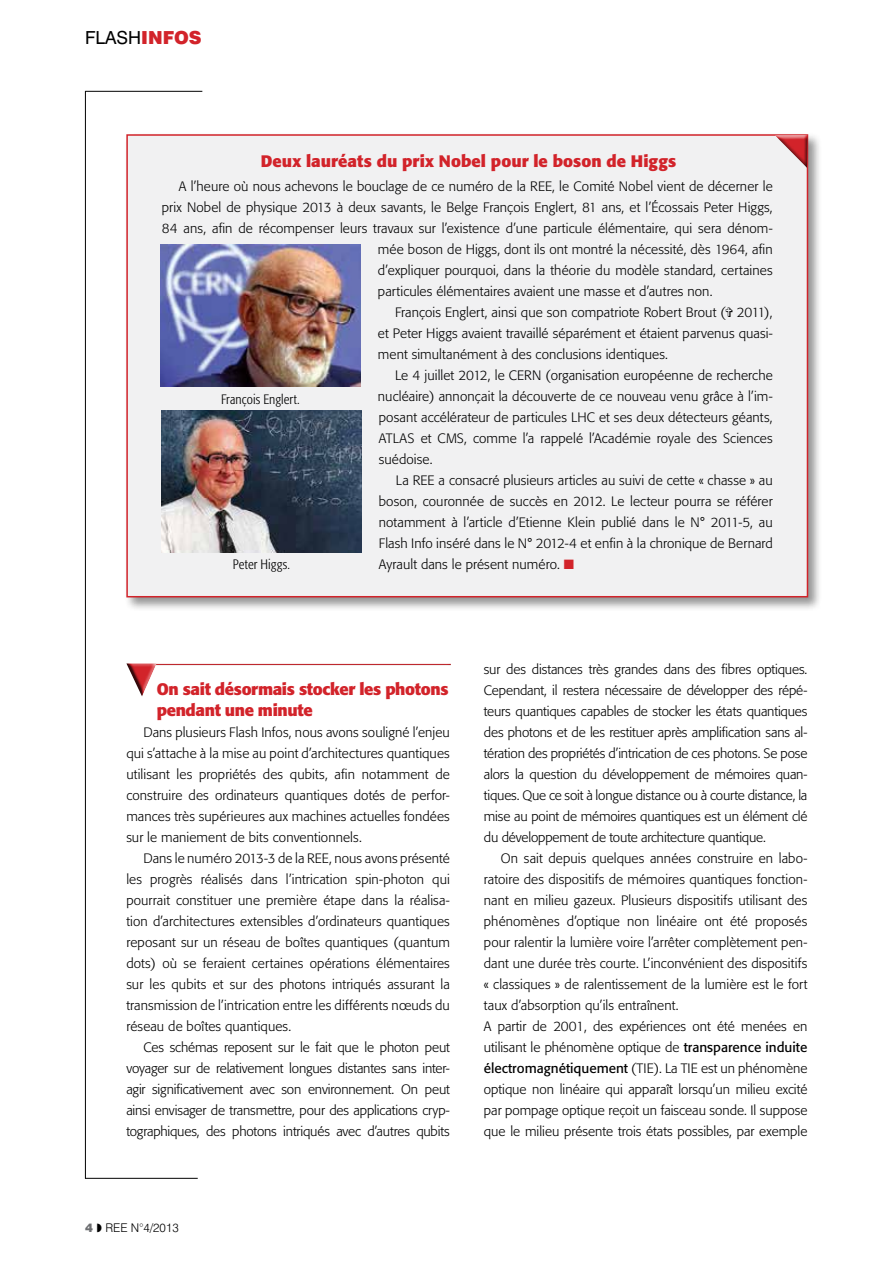
<style>
.page{position:relative;width:893px;height:1263px;background:#fff}
.page>*{position:absolute;margin:0;border:0;box-sizing:border-box;transform-origin:0 0}
.t1{font:18px "Swiss 721 BT";color:#000}
.t2{font:700 16.5px/21px "Formata";letter-spacing:-.015em;color:#d2232a}
.t3{font:700 16.5px "Formata";letter-spacing:.005em;color:#d2232a}
.t4{font:300 13.5px/21px "Formata";letter-spacing:.005em;color:#000;text-align:justify}
.t5{font:300 condensed 13.5px "Formata";letter-spacing:.01em;color:#000}
.t6{font:300 12px "Swiss 721 BT";color:#000}
.s1{font-weight:900;color:#d2232a}
.s2{color:#d2232a}
.s3{font-weight:900;color:#6d6e71}
.s4{font-weight:400}
</style>
<div class="page">
<hr style="left:85px;top:91px;width:117px;height:1px;background:#000">
<hr style="left:85px;top:91px;width:1px;height:1087px;background:#000">
<hr style="left:85px;top:1178px;width:113px;height:1px;background:#000">
<hr style="left:126px;top:662px;width:327px;height:4px;background:#000;opacity:.75">
<div style="left:127px;top:662px;width:30px;height:36px;background:#fff;opacity:.75"></div>
<div style="left:124px;top:662px;width:21px;height:36px;background:#000;opacity:.75"></div>
<div style="left:124px;top:132px;width:698px;height:480px;background:#000;opacity:.42"></div>
<div style="left:127px;top:135px;width:680px;height:462px;background:#f1f1f2"></div>
<div style="left:126px;top:134px;width:682px;height:463px;border:2px solid #d2232a"></div>
<img style="left:160px;top:245px;width:201px;height:142px">
<img style="left:161px;top:410px;width:201px;height:142px">
<div style="left:773px;top:132px;width:36px;height:8px;background:#fff"></div>
<div style="left:773px;top:134px;width:36px;height:34px;background:#000;opacity:.75"></div>
<h1 class="t1" style="left:85px;top:27px;width:118px">FLASH<span class="s1">INFOS</span></h1>
<p class="t3" style="left:261px;top:151px;width:417px">Deux lauréats du prix Nobel pour le boson de Higgs</p>
<p class="t4" style="left:179px;top:175px;width:595px">A l’heure où nous achevons le bouclage de ce numéro de la REE, le Comité Nobel vient de décerner le</p>
<p class="t4" style="left:162px;top:196px;width:612px">prix Nobel de physique 2013 à deux savants, le Belge François Englert, 81 ans, et l’Écossais Peter Higgs,</p>
<p class="t4" style="left:162px;top:217px;width:612px">84 ans, afin de récompenser leurs travaux sur l’existence d’une particule élémentaire, qui sera dénom-</p>
<p class="t4" style="left:378px;top:238px;width:396px">mée boson de Higgs, dont ils ont montré la nécessité, dès 1964, afin</p>
<p class="t4" style="left:378px;top:259px;width:396px">d’expliquer pourquoi, dans la théorie du modèle standard, certaines</p>
<p class="t4" style="left:378px;top:280px;width:336px">particules élémentaires avaient une masse et d’autres non.</p>
<p class="t4" style="left:395px;top:301px;width:379px">François Englert, ainsi que son compatriote Robert Brout ( 2011),</p>
<p class="t4" style="left:378px;top:322px;width:396px">et Peter Higgs avaient travaillé séparément et étaient parvenus quasi-</p>
<p class="t4" style="left:378px;top:343px;width:292px">ment simultanément à des conclusions identiques.</p>
<p class="t4" style="left:395px;top:364px;width:379px">Le 4 juillet 2012, le CERN (organisation européenne de recherche</p>
<p class="t4" style="left:378px;top:386px;width:396px">nucléaire) annonçait la découverte de ce nouveau venu grâce à l’im-</p>
<p class="t4" style="left:379px;top:407px;width:395px">posant accélérateur de particules LHC et ses deux détecteurs géants,</p>
<p class="t4" style="left:379px;top:428px;width:395px">ATLAS et CMS, comme l’a rappelé l’Académie royale des Sciences</p>
<p class="t4" style="left:379px;top:449px;width:55px">suédoise.</p>
<p class="t4" style="left:396px;top:470px;width:378px">La REE a consacré plusieurs articles au suivi de cette « chasse » au</p>
<p class="t4" style="left:379px;top:491px;width:395px">boson, couronnée de succès en 2012. Le lecteur pourra se référer</p>
<p class="t4" style="left:379px;top:512px;width:395px">notamment à l’article d’Etienne Klein publié dans le N° 2011-5, au</p>
<p class="t4" style="left:379px;top:533px;width:395px">Flash Info inséré dans le N° 2012-4 et enfin à la chronique de Bernard</p>
<p class="t4" style="left:379px;top:554px;width:197px">Ayrault dans le présent numéro. <span class="s2">■</span></p>
<p class="t5" style="left:221px;top:392px;width:80px">François Englert.</p>
<p class="t5" style="left:233px;top:556px;width:59px">Peter Higgs.</p>
<p class="t2" style="left:157px;top:678px;width:293px">On sait désormais stocker les photons pendant une minute</p>
<p class="t4" style="left:126px;top:721px;width:325px;text-indent:17px">Dans plusieurs Flash Infos, nous avons souligné l’enjeu qui s’attache à la mise au point d’architectures quantiques utilisant les propriétés des qubits, afin notamment de construire des ordinateurs quantiques dotés de perfor&shy;mances très supérieures aux machines actuelles fondées sur le maniement de bits conventionnels.</p>
<p class="t4" style="left:126px;top:847px;width:325px;text-indent:17px">Dans le numéro 2013-3 de la REE, nous avons présenté les progrès réalisés dans l’intrication spin-photon qui pourrait constituer une première étape dans la réalisa&shy;tion d’architectures extensibles d’ordinateurs quantiques reposant sur un réseau de boîtes quantiques (quantum dots) où se feraient certaines opérations élémentaires sur les qubits et sur des photons intriqués assurant la transmission de l’intrication entre les différents nœuds du réseau de boîtes quantiques.</p>
<p class="t4" style="left:126px;top:1037px;width:325px;text-indent:17px">Ces schémas reposent sur le fait que le photon peut voyager sur de relativement longues distantes sans inter&shy;agir significativement avec son environnement. On peut ainsi envisager de transmettre, pour des applications cryp&shy;tographiques, des photons intriqués avec d’autres qubits</p>
<p class="t6" style="left:85px;top:1220px;width:95px"><span class="s3">4</span> REE N°4/2013</p>
<p class="t4" style="left:484px;top:659px;width:325px">sur des distances très grandes dans des fibres optiques.<br>Cependant, il restera nécessaire de développer des répé&shy;teurs quantiques capables de stocker les états quantiques des photons et de les restituer après amplification sans al&shy;tération des propriétés d’intrication de ces photons. Se pose alors la question du développement de mémoires quan&shy;tiques. Que ce soit à longue distance ou à courte distance, la mise au point de mémoires quantiques est un élément clé du développement de toute architecture quantique.</p>
<p class="t4" style="left:484px;top:848px;width:325px;text-align:left;text-indent:17px">On sait depuis quelques années construire en labo&shy;ratoire des dispositifs de mémoires quantiques fonction&shy;nant en milieu gazeux. Plusieurs dispositifs utilisant des phénomènes d’optique non linéaire ont été proposés pour ralentir la lumière voire l’arrêter complètement pen&shy;dant une durée très courte. L’inconvénient des dispositifs « classiques » de ralentissement de la lumière est le fort taux d’absorption qu’ils entraînent.<br>A partir de 2001, des expériences ont été menées en utilisant le phénomène optique de <span class="s4">transparence induite électromagnétiquement</span> (TIE). La TIE est un phénomène optique non linéaire qui apparaît lorsqu’un milieu excité par pompage optique reçoit un faisceau sonde. Il suppose que le milieu présente trois états possibles, par exemple</p>
</div>
